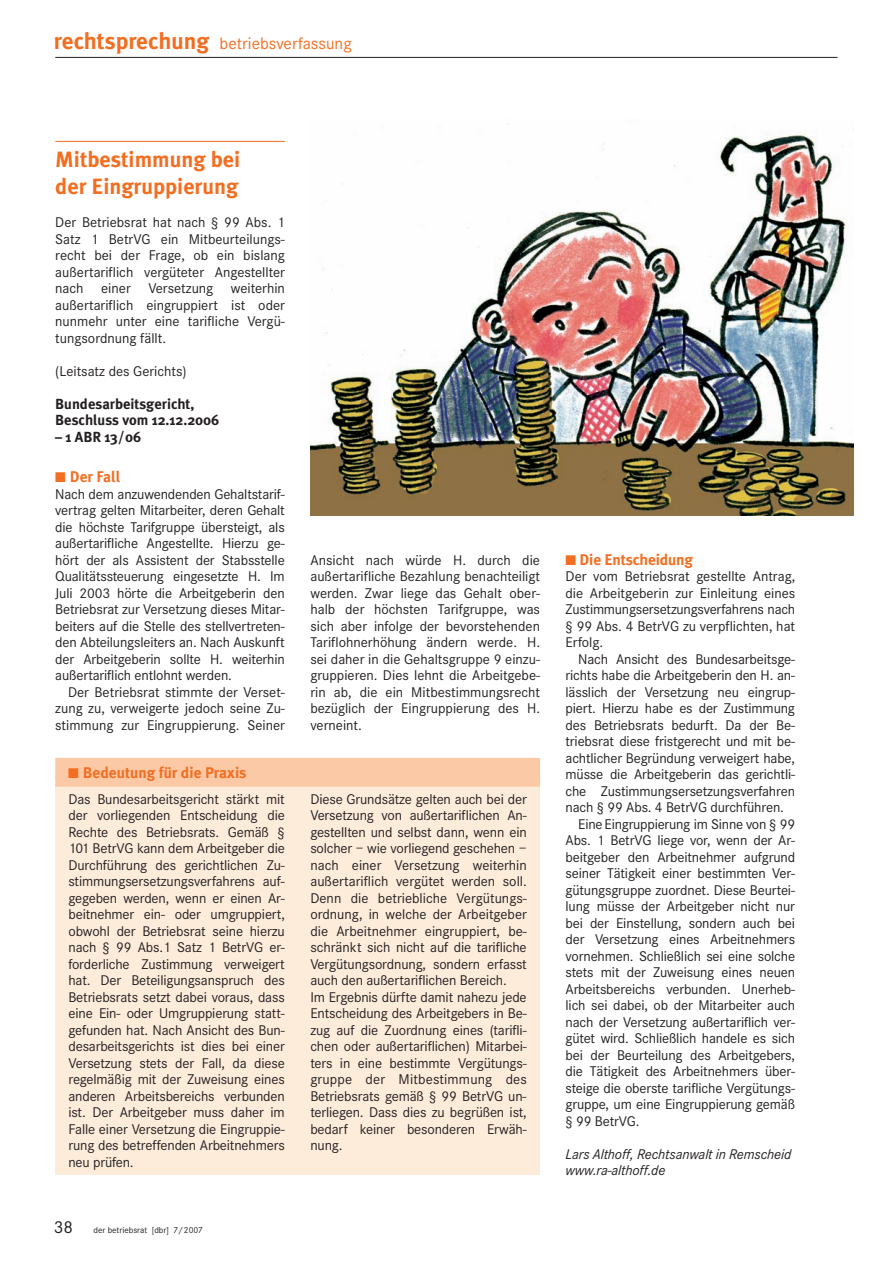
<style>
.page{position:relative;width:893px;height:1263px;background:#fff}
.page>*{position:absolute;margin:0;border:0;box-sizing:border-box;transform-origin:0 0}
.t1{font:700 22.2px/27px "Meta Plus";color:#f36e21}
.t2{font:17.25px "Corporate S";color:#f36e21}
.t3{font:700 15.45px "Meta Plus";color:#f36e21}
.t4{font:14.7px/16.5px "Corporate S";letter-spacing:-.01em;color:#231f20;text-align:justify}
.t5{font:700 14.7px/16.5px "Meta Plus";color:#231f20}
.t6{font:italic 14.7px/16.5px "Corporate S";letter-spacing:-.01em;color:#231f20}
.t7{font:9px "Corporate S";color:#231f20}
.s1{font-family:"Meta Plus";font-weight:700;font-size:23.25px}
.s2{font-size:18px}
</style>
<div class="page">
<hr style="left:55px;top:57px;width:782px;height:1px;background:#231f20">
<hr style="left:55px;top:141px;width:230px;height:1px;background:#f36e21">
<div style="left:55px;top:784px;width:485px;height:391px;background:#feecdb"></div>
<div style="left:55px;top:758px;width:485px;height:22px;background:#fcc9a7"></div>
<div style="left:55px;top:775px;width:485px;height:12px;background:#fcc9a7"></div>
<img style="left:310px;top:124px;width:543px;height:391px">
<p class="t2" style="left:54px;top:33px;width:299px"><span class="s1">rechtsprechung</span> betriebsverfassung</p>
<h1 class="t1" style="left:55px;top:146px;width:186px">Mitbestimmung bei der Eingruppierung</h1>
<p class="t4" style="left:55px;top:214px;width:231px">Der Betriebsrat hat nach § 99 Abs. 1<br>Satz 1 BetrVG ein Mitbeurteilungs&shy;recht bei der Frage, ob ein bislang außertariflich vergüteter Angestellter nach einer Versetzung weiterhin außertariflich eingruppiert ist oder nunmehr unter eine tarifliche Vergü&shy;tungsordnung fällt.</p>
<p class="t4" style="left:55px;top:362px;width:133px">(Leitsatz des Gerichts)</p>
<p class="t5" style="left:55px;top:395px;width:166px">Bundesarbeitsgericht,<br>Beschluss vom 12.12.2006</p>
<p class="t5" style="left:55px;top:428px;width:87px">– 1 ABR 13/06</p>
<p class="t3" style="left:55px;top:468px;width:67px">■ Der Fall</p>
<p class="t4" style="left:55px;top:485px;width:231px">Nach dem anzuwendenden Gehaltstarif&shy;vertrag gelten Mitarbeiter, deren Gehalt die höchste Tarifgruppe übersteigt, als außertarifliche Angestellte. Hierzu ge&shy;hört der als Assistent der Stabsstelle Qualitätssteuerung eingesetzte H. Im Juli 2003 hörte die Arbeitgeberin den Betriebsrat zur Versetzung dieses Mitar&shy;beiters auf die Stelle des stellvertreten&shy;den Abteilungsleiters an. Nach Auskunft der Arbeitgeberin sollte H. weiterhin außertariflich entlohnt werden.</p>
<p class="t4" style="left:55px;top:683px;width:231px;text-indent:13px">Der Betriebsrat stimmte der Verset&shy;zung zu, verweigerte jedoch seine Zu&shy;stimmung zur Eingruppierung. Seiner</p>
<p class="t3" style="left:68px;top:763px;width:180px">■ Bedeutung für die Praxis</p>
<p class="t4" style="left:68px;top:790px;width:218px">Das Bundesarbeitsgericht stärkt mit der vorliegenden Entscheidung die Rechte des Betriebsrats. Gemäß § 101 BetrVG kann dem Arbeitgeber die Durchführung des gerichtlichen Zu&shy;stimmungsersetzungsverfahrens auf&shy;gegeben werden, wenn er einen Ar&shy;beitnehmer ein- oder umgruppiert, obwohl der Betriebsrat seine hierzu nach § 99 Abs.1 Satz 1 BetrVG er&shy;forderliche Zustimmung verweigert hat. Der Beteiligungsanspruch des Betriebsrats setzt dabei voraus, dass eine Ein- oder Umgruppierung statt&shy;gefunden hat. Nach Ansicht des Bun&shy;desarbeitsgerichts ist dies bei einer Versetzung stets der Fall, da diese regelmäßig mit der Zuweisung eines anderen Arbeitsbereichs verbunden ist. Der Arbeitgeber muss daher im Falle einer Versetzung die Eingruppie&shy;rung des betreffenden Arbeitnehmers neu prüfen.</p>
<p class="t4" style="left:310px;top:790px;width:218px;text-align:left">Diese Grundsätze gelten auch bei der Versetzung von außertariflichen An&shy;gestellten und selbst dann, wenn ein solcher – wie vorliegend geschehen – nach einer Versetzung weiterhin außertariflich vergütet werden soll.<br>Denn die betriebliche Vergütungs&shy;ordnung, in welche der Arbeitgeber die Arbeitnehmer eingruppiert, be&shy;schränkt sich nicht auf die tarifliche Vergütungsordnung, sondern erfasst auch den außertariflichen Bereich.<br>Im Ergebnis dürfte damit nahezu jede Entscheidung des Arbeitgebers in Be&shy;zug auf die Zuordnung eines (tarifli&shy;chen oder außertariflichen) Mitarbei&shy;ters in eine bestimmte Vergütungs&shy;gruppe der Mitbestimmung des Betriebsrats gemäß § 99 BetrVG un&shy;terliegen. Dass dies zu begrüßen ist, bedarf keiner besonderen Erwäh&shy;nung.</p>
<p class="t4" style="left:310px;top:551px;width:231px">Ansicht nach würde H. durch die außertarifliche Bezahlung benachteiligt werden. Zwar liege das Gehalt ober&shy;halb der höchsten Tarifgruppe, was sich aber infolge der bevorstehenden Tariflohnerhöhung ändern werde. H. sei daher in die Gehaltsgruppe 9 einzu&shy;gruppieren. Dies lehnt die Arbeitgebe&shy;rin ab, die ein Mitbestimmungsrecht bezüglich der Eingruppierung des H. verneint.</p>
<p class="t7" style="left:54px;top:1224px;width:151px"><span class="s2">38</span> der betriebsrat [dbr] 7/2007</p>
<p class="t3" style="left:566px;top:550px;width:129px">■ Die Entscheidung</p>
<p class="t4" style="left:566px;top:568px;width:231px">Der vom Betriebsrat gestellte Antrag, die Arbeitgeberin zur Einleitung eines Zustimmungsersetzungsverfahrens nach § 99 Abs. 4 BetrVG zu verpflichten, hat Erfolg.</p>
<p class="t4" style="left:578px;top:650px;width:218px">Nach Ansicht des Bundesarbeitsge-</p>
<p class="t4" style="left:566px;top:667px;width:231px">richts habe die Arbeitgeberin den H. an-</p>
<p class="t4" style="left:566px;top:683px;width:231px">lässlich der Versetzung neu eingrup-</p>
<p class="t4" style="left:566px;top:700px;width:231px">piert. Hierzu habe es der Zustimmung</p>
<p class="t4" style="left:566px;top:716px;width:231px">des Betriebsrats bedurft. Da der Be-</p>
<p class="t4" style="left:566px;top:733px;width:231px">triebsrat diese fristgerecht und mit be-</p>
<p class="t4" style="left:566px;top:749px;width:231px">achtlicher Begründung verweigert habe,</p>
<p class="t4" style="left:566px;top:766px;width:231px">müsse die Arbeitgeberin das gerichtli-</p>
<p class="t4" style="left:566px;top:782px;width:231px">che Zustimmungsersetzungsverfahren</p>
<p class="t4" style="left:566px;top:799px;width:220px">nach § 99 Abs. 4 BetrVG durchführen.</p>
<p class="t4" style="left:578px;top:815px;width:218px">Eine Eingruppierung im Sinne von § 99</p>
<p class="t4" style="left:566px;top:832px;width:231px">Abs. 1 BetrVG liege vor, wenn der Ar-</p>
<p class="t4" style="left:566px;top:848px;width:231px">beitgeber den Arbeitnehmer aufgrund</p>
<p class="t4" style="left:566px;top:865px;width:231px">seiner Tätigkeit einer bestimmten Ver-</p>
<p class="t4" style="left:565px;top:881px;width:231px">gütungsgruppe zuordnet. Diese Beurtei-</p>
<p class="t4" style="left:565px;top:898px;width:231px">lung müsse der Arbeitgeber nicht nur</p>
<p class="t4" style="left:565px;top:914px;width:231px">bei der Einstellung, sondern auch bei</p>
<p class="t4" style="left:565px;top:931px;width:231px">der Versetzung eines Arbeitnehmers</p>
<p class="t4" style="left:565px;top:947px;width:231px">vornehmen. Schließlich sei eine solche</p>
<p class="t4" style="left:565px;top:964px;width:231px">stets mit der Zuweisung eines neuen</p>
<p class="t4" style="left:565px;top:980px;width:231px">Arbeitsbereichs verbunden. Unerheb-</p>
<p class="t4" style="left:565px;top:997px;width:231px">lich sei dabei, ob der Mitarbeiter auch</p>
<p class="t4" style="left:565px;top:1013px;width:231px">nach der Versetzung außertariflich ver-</p>
<p class="t4" style="left:565px;top:1030px;width:231px">gütet wird. Schließlich handele es sich</p>
<p class="t4" style="left:565px;top:1046px;width:231px">bei der Beurteilung des Arbeitgebers,</p>
<p class="t4" style="left:565px;top:1063px;width:231px">die Tätigkeit des Arbeitnehmers über-</p>
<p class="t4" style="left:565px;top:1079px;width:231px">steige die oberste tarifliche Vergütungs-</p>
<p class="t4" style="left:565px;top:1096px;width:231px">gruppe, um eine Eingruppierung gemäß</p>
<p class="t4" style="left:565px;top:1112px;width:76px">§ 99 BetrVG.</p>
<p class="t6" style="left:565px;top:1145px;width:227px">Lars Althoff, Rechtsanwalt in Remscheid www.ra-althoff.de</p>
</div>
